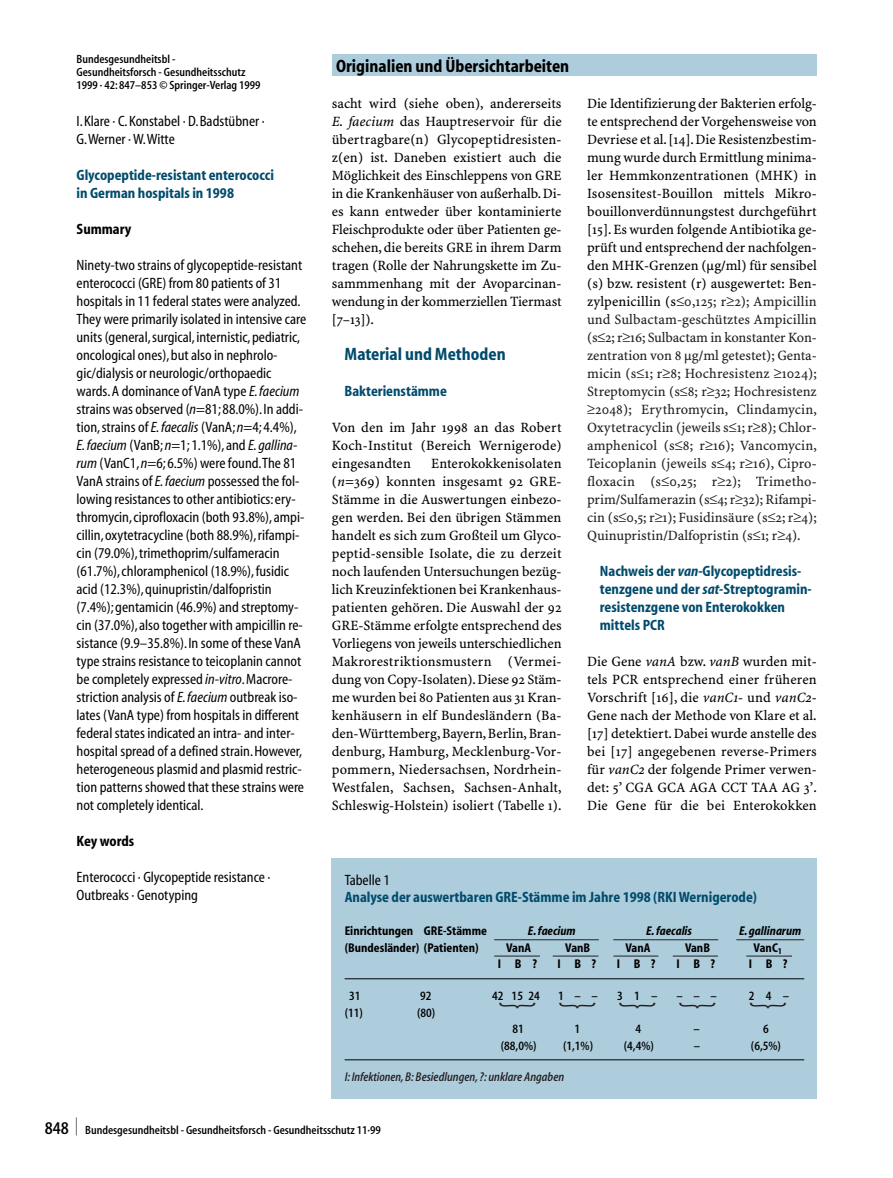
<style>
.page{position:relative;width:893px;height:1178px;background:#fff}
.page>*{position:absolute;margin:0;border:0;box-sizing:border-box;transform-origin:0 0}
.t1{font:45px "Myriad MM 280 400";color:#231f20;scale:.62 1}
.t2{font:18px "Myriad MM 700 400";color:#000}
.t3{font:18px "Myriad MM 700 400";color:#004b6c}
.t4{font:18px "Myriad MM 530 400";color:#000}
.t5{font:15px/18px "Myriad MM 400 400";color:#000}
.t6{font:15px/18px "Myriad MM 700 400";color:#004b6c}
.t7{font:15px "Myriad MM It 400 400";color:#000}
.t8{font:15px "Myriad MM 700 400";color:#000}
.t9{font:14.25px/18px "S Minion Plus";color:#000;text-align:justify}
.t10{font:14.25px/18px "S Minion Plus";color:#231f20;text-align:justify}
.t11{font:12.75px "Myriad MM 700 400";color:#000}
.t12{font:12.75px "Myriad MM 530 400";color:#000}
.t13{font:12.75px "Myriad MM It 530 400";color:#231f20}
.t14{font:12.75px "Myriad MM It 700 400";color:#000}
.t15{font:12px/12.8px "Myriad MM 530 400";color:#000}
.s1{font-family:"Myriad MM It 400 400"}
.s2{font-family:"Myriad MM 400 400"}
.s3{font-style:italic}
.s4{color:#000}
.s5{font-family:"Myriad MM It 700 400"}
</style>
<div class="page">
<div style="left:332px;top:54px;width:484px;height:22px;background:#aecddc"></div>
<div style="left:332px;top:858px;width:485px;height:240px;background:#aecddc"></div>
<hr style="left:344px;top:978px;width:460px;height:1px;background:#000">
<hr style="left:344px;top:1059px;width:460px;height:1px;background:#000">
<hr style="left:494px;top:939px;width:104px;height:1px;background:#231f20">
<hr style="left:613px;top:939px;width:105px;height:1px;background:#231f20">
<hr style="left:736px;top:939px;width:68px;height:1px;background:#231f20">
<hr style="left:494px;top:955px;width:46px;height:1px;background:#231f20">
<hr style="left:552px;top:955px;width:46px;height:1px;background:#231f20">
<hr style="left:613px;top:955px;width:45px;height:1px;background:#231f20">
<hr style="left:672px;top:955px;width:46px;height:1px;background:#231f20">
<hr style="left:746px;top:955px;width:46px;height:1px;background:#231f20">
<p class="t15" style="left:77px;top:54px;width:185px">Bundesgesundheitsbl -<br>Gesundheitsforsch - Gesundheitsschutz<br>1999 · 42: 847–853 © Springer-Verlag 1999</p>
<p class="t5" style="left:77px;top:112px;width:190px">I.Klare · C.Konstabel · D.Badstübner ·<br>G.Werner · W.Witte</p>
<p class="t6" style="left:77px;top:167px;width:199px">Glycopeptide-resistant enterococci in German hospitals in 1998</p>
<p class="t8" style="left:77px;top:223px;width:56px">Summary</p>
<p class="t5" style="left:77px;top:256px;width:231px">Ninety-two strains of glycopeptide-resistant enterococci (GRE) from 80 patients of 31 hospitals in 11 federal states were analyzed.<br>They were primarily isolated in intensive care units (general,surgical,internistic,pediatric, oncological ones),but also in nephrolo&shy;gic/dialysis or neurologic/orthopaedic wards.A dominance of VanA type <span class="s1">E.faecium </span>strains was observed (<span class="s1">n</span>=81; 88.0%).In addi&shy;tion,strains of <span class="s1">E.faecalis</span> (VanA;<span class="s1">n</span>=4; 4.4%),</p>
<p class="t7" style="left:77px;top:436px;width:222px">E.faecium <span class="s2">(VanB;</span> n<span class="s2">=1; 1.1%),and</span> E.gallina-</p>
<p class="t5" style="left:77px;top:454px;width:229px"><span class="s1">rum</span> (VanC1,<span class="s1">n</span>=6; 6.5%) were found.The 81<br>VanA strains of <span class="s1">E.faecium</span> possessed the fol&shy;lowing resistances to other antibiotics:ery&shy;thromycin,ciprofloxacin (both 93.8%),ampi&shy;cillin,oxytetracycline (both 88.9%),rifampi&shy;cin (79.0%),trimethoprim/sulfameracin (61.7%),chloramphenicol (18.9%),fusidic acid (12.3%),quinupristin/dalfopristin (7.4%); gentamicin (46.9%) and streptomy&shy;cin (37.0%),also together with ampicillin re&shy;sistance (9.9–35.8%).In some of these VanA type strains resistance to teicoplanin cannot be completely expressed <span class="s1">in-vitro</span>.Macrore&shy;striction analysis of <span class="s1">E.faecium</span> outbreak iso&shy;lates (VanA type) from hospitals in different federal states indicated an intra- and inter&shy;hospital spread of a defined strain.However, heterogeneous plasmid and plasmid restric&shy;tion patterns showed that these strains were not completely identical.</p>
<p class="t8" style="left:77px;top:835px;width:59px">Key words</p>
<p class="t5" style="left:77px;top:868px;width:195px">Enterococci · Glycopeptide resistance ·<br>Outbreaks · Genotyping</p>
<p class="t2" style="left:336px;top:59px;width:235px">Originalien und Übersichtarbeiten</p>
<p class="t9" style="left:332px;top:95px;width:231px">sacht wird (siehe oben), andererseits <span class="s3">E. faecium</span> das Hauptreservoir für die übertragbare(n) Glycopeptidresisten&shy;z(en) ist. Daneben existiert auch die Möglichkeit des Einschleppens von GRE in die Krankenhäuser von außerhalb.Di&shy;es kann entweder über kontaminierte Fleischprodukte oder über Patienten ge&shy;schehen, die bereits GRE in ihrem Darm tragen (Rolle der Nahrungskette im Zu&shy;sammmenhang mit der Avoparcinan&shy;wendung in der kommerziellen Tiermast [7–13]).</p>
<p class="t3" style="left:344px;top:347px;width:163px">Material und Methoden</p>
<p class="t6" style="left:344px;top:383px;width:104px">Bakterienstämme</p>
<p class="t9" style="left:332px;top:419px;width:231px">Von den im Jahr 1998 an das Robert Koch-Institut (Bereich Wernigerode) eingesandten</p>
<p class="t9" style="left:332px;top:455px;width:231px;text-indent:99px">Enterokokkenisolaten (<span class="s3">n</span>=369) konnten insgesamt 92 GRE-Stämme in die Auswertungen einbezo&shy;gen werden. Bei den übrigen Stämmen handelt es sich zum Großteil um Glyco&shy;peptid-sensible Isolate, die zu derzeit noch laufenden Untersuchungen bezüg&shy;lich Kreuzinfektionen bei Krankenhaus&shy;patienten gehören. Die Auswahl der 92<br>GRE-Stämme erfolgte entsprechend des Vorliegens von jeweils unterschiedlichen Makrorestriktionsmustern (Vermei&shy;dung von Copy-Isolaten).Diese 92 Stäm&shy;me wurden bei 80 Patienten aus 31 Kran&shy;kenhäusern in elf Bundesländern (Ba&shy;den-Württemberg, Bayern, Berlin, Bran&shy;denburg, Hamburg, Mecklenburg-Vor&shy;pommern, Niedersachsen, Nordrhein-Westfalen, Sachsen, Sachsen-Anhalt, Schleswig-Holstein) isoliert (Tabelle 1).</p>
<p class="t10" style="left:587px;top:95px;width:231px"><span class="s4">Die Identifizierung der Bakterien erfolg&shy;te entsprechend der Vorgehensweise von Devriese et al. [14]. Die Resistenzbestim&shy;mung wurde durch Ermittlung minima&shy;ler Hemmkonzentrationen (MHK) in Isosensitest-Bouillon mittels Mikro&shy;bouillonverdünnungstest durchgeführt [15]. Es wurden folgende Antibiotika ge&shy;prüft und entsprechend der nachfolgen&shy;den MHK-Grenzen (µg/ml) für sensibel (s) bzw. resistent (r) ausgewertet: Ben&shy;zylpenicillin (s</span>≤0,125; r≥2); Ampicillin und Sulbactam-geschütztes Ampicillin (s≤2; r≥16; Sulbactam in konstanter Kon&shy;zentration von 8 µg/ml getestet); Genta&shy;micin (s≤1; r≥8; Hochresistenz ≥1024); Streptomycin (s≤8; r≥32; Hochresistenz ≥2048); Erythromycin, Clindamycin, Oxytetracyclin (jeweils s≤1; r≥8); Chlor&shy;amphenicol (s≤8; r≥16); Vancomycin, Teicoplanin (jeweils s≤4; r≥16), Cipro&shy;floxacin (s≤0,25; r≥2); Trimetho&shy;prim/Sulfamerazin (s≤4; r≥32); Rifampi&shy;cin (s≤0,5; r≥1); Fusidinsäure (s≤2; r≥4); Quinupristin/Dalfopristin (s≤1; r≥4).</p>
<p class="t6" style="left:600px;top:563px;width:213px">Nachweis der <span class="s5">van</span>-Glycopeptidresis&shy;tenzgene und der <span class="s5">sat</span>-Streptogramin&shy;resistenzgene von Enterokokken mittels PCR</p>
<p class="t9" style="left:587px;top:653px;width:231px">Die Gene <span class="s3">vanA</span> bzw. <span class="s3">vanB</span> wurden mit&shy;tels PCR entsprechend einer früheren Vorschrift [16], die <span class="s3">vanC1</span>- und <span class="s3">vanC2</span>- Gene nach der Methode von Klare et al. [17] detektiert. Dabei wurde anstelle des bei [17] angegebenen reverse-Primers für <span class="s3">vanC2</span> der folgende Primer verwen&shy;det: 5’ CGA GCA AGA CCT TAA AG 3’.<br>Die Gene für die bei Enterokokken</p>
<p class="t5" style="left:345px;top:871px;width:47px">Tabelle 1</p>
<p class="t6" style="left:345px;top:889px;width:414px">Analyse der auswertbaren GRE-Stämme im Jahre 1998 (RKI Wernigerode)</p>
<p class="t11" style="left:345px;top:926px;width:144px">Einrichtungen GRE-Stämme</p>
<p class="t14" style="left:528px;top:926px;width:49px">E. faecium</p>
<p class="t14" style="left:646px;top:926px;width:47px">E. faecalis</p>
<p class="t14" style="left:739px;top:926px;width:64px">E. gallinarum</p>
<p class="t11" style="left:345px;top:942px;width:135px">(Bundesländer) (Patienten)</p>
<p class="t11" style="left:506px;top:942px;width:27px">VanA</p>
<p class="t11" style="left:565px;top:942px;width:27px">VanB</p>
<p class="t11" style="left:625px;top:942px;width:27px">VanA</p>
<p class="t11" style="left:685px;top:942px;width:27px">VanB</p>
<p class="t11" style="left:753px;top:942px;width:30px">VanC<sub>1</sub></p>
<p class="t11" style="left:498px;top:959px;width:41px">IB?</p>
<p class="t11" style="left:557px;top:959px;width:40px">I B?</p>
<p class="t11" style="left:617px;top:959px;width:40px">I B?</p>
<p class="t11" style="left:676px;top:959px;width:40px">I B?</p>
<p class="t11" style="left:748px;top:959px;width:40px">I B?</p>
<p class="t12" style="left:349px;top:990px;width:13px">31</p>
<p class="t12" style="left:420px;top:990px;width:13px">92</p>
<p class="t12" style="left:492px;top:990px;width:49px">42 15 24</p>
<p class="t12" style="left:558px;top:990px;width:41px">1––</p>
<p class="t12" style="left:617px;top:990px;width:42px">31–</p>
<p class="t12" style="left:676px;top:990px;width:42px">–––</p>
<p class="t12" style="left:748px;top:990px;width:42px">24–</p>
<p class="t12" style="left:345px;top:1007px;width:20px">(11)</p>
<p class="t12" style="left:417px;top:1007px;width:20px">(80)</p>
<p class="t12" style="left:512px;top:1023px;width:13px">81</p>
<p class="t12" style="left:574px;top:1023px;width:7px">1</p>
<p class="t12" style="left:635px;top:1023px;width:7px">4</p>
<p class="t12" style="left:693px;top:1023px;width:8px">–</p>
<p class="t12" style="left:763px;top:1023px;width:7px">6</p>
<p class="t12" style="left:500px;top:1040px;width:37px">(88,0%)</p>
<p class="t12" style="left:563px;top:1040px;width:32px">(1,1%)</p>
<p class="t12" style="left:623px;top:1040px;width:32px">(4,4%)</p>
<p class="t12" style="left:694px;top:1040px;width:8px">–</p>
<p class="t12" style="left:751px;top:1040px;width:32px">(6,5%)</p>
<p class="t13" style="left:345px;top:1071px;width:221px">I: Infektionen,B: Besiedlungen, ?: unklare Angaben</p>
<h1 class="t1" style="left:546px;top:1002px;width:13px;rotate:90deg">}</h1>
<h1 class="t1" style="left:606px;top:1002px;width:13px;rotate:90deg">}</h1>
<h1 class="t1" style="left:666px;top:1002px;width:13px;rotate:90deg">}</h1>
<h1 class="t1" style="left:726px;top:1002px;width:13px;rotate:90deg">}</h1>
<h1 class="t1" style="left:797px;top:1002px;width:13px;rotate:90deg">}</h1>
<p class="t15" style="left:76px;top:1125px;width:307px"><sup>|</sup> Bundesgesundheitsbl - Gesundheitsforsch - Gesundheitsschutz 11·99</p>
<p class="t4" style="left:45px;top:1121px;width:26px">848</p>
</div>
